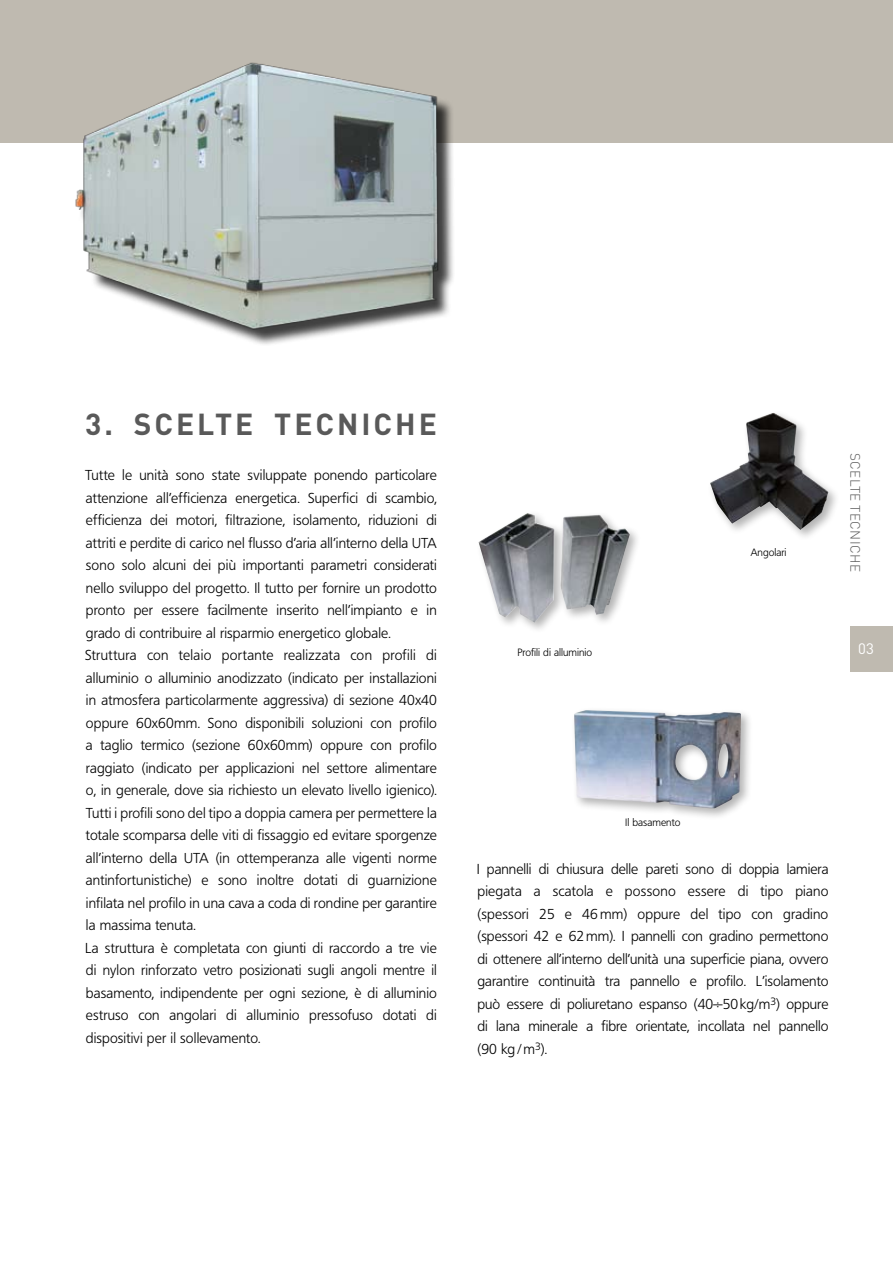
<style>
.page{position:relative;width:893px;height:1263px;background:#fff}
.page>*{position:absolute;margin:0;border:0;box-sizing:border-box;transform-origin:0 0}
.t1{font:700 30px "DIN";letter-spacing:.1em;color:#595959}
.t2{font:15px "DIN";color:#fff}
.t3{font:300 14.25px/22.5px "Frutiger BSK45";letter-spacing:.01em;color:#000}
.t4{font:300 13.5px "DIN";letter-spacing:.025em;color:#595959}
.t5{font:300 10.5px "Frutiger BSK45";color:#000}
</style>
<div class="page">
<div style="left:0;top:0;width:893px;height:143px;background:#bfbab0"></div>
<div style="left:78px;top:65px;width:428px;height:331px;background:#000;opacity:.75"></div>
<img style="left:75px;top:62px;width:398px;height:299px">
<img style="left:478px;top:513px;width:152px;height:110px">
<img style="left:710px;top:413px;width:118px;height:117px">
<div style="left:570px;top:706px;width:190px;height:121px;background:#000;opacity:.3"></div>
<img style="left:574px;top:710px;width:167px;height:98px">
<div style="left:850px;top:626px;width:43px;height:45px;background:#bfbab0"></div>
<h1 class="t1" style="left:85px;top:404px;width:149px">3. SCELTE</h1>
<h1 class="t1" style="left:274px;top:404px;width:160px">TECNICHE</h1>
<p class="t3" style="left:85px;top:464px;width:353px">Tutte le unità sono state sviluppate ponendo particolare attenzione all’efficienza energetica. Superfici di scambio, efficienza dei motori, filtrazione, isolamento, riduzioni di attriti e perdite di carico nel flusso d’aria all’interno della UTA sono solo alcuni dei più importanti parametri considerati nello sviluppo del progetto. Il tutto per fornire un prodotto pronto per essere facilmente inserito nell’impianto e in grado di contribuire al risparmio energetico globale.<br>Struttura con telaio portante realizzata con profili di alluminio o alluminio anodizzato (indicato per installazioni in atmosfera particolarmente aggressiva) di sezione 40x40 oppure 60x60mm. Sono disponibili soluzioni con profilo a taglio termico (sezione 60x60mm) oppure con profilo raggiato (indicato per applicazioni nel settore alimentare o, in generale, dove sia richiesto un elevato livello igienico).<br>Tutti i profili sono del tipo a doppia camera per permettere la totale scomparsa delle viti di fissaggio ed evitare sporgenze all’interno della UTA (in ottemperanza alle vigenti norme antinfortunistiche) e sono inoltre dotati di guarnizione infilata nel profilo in una cava a coda di rondine per garantire la massima tenuta.<br>La struttura è completata con giunti di raccordo a tre vie di nylon rinforzato vetro posizionati sugli angoli mentre il basamento, indipendente per ogni sezione, è di alluminio estruso con angolari di alluminio pressofuso dotati di dispositivi per il sollevamento.</p>
<p class="t5" style="left:517px;top:646px;width:76px">Profili di alluminio</p>
<p class="t5" style="left:751px;top:546px;width:37px">Angolari</p>
<p class="t4" style="left:864px;top:453px;width:120px;rotate:90deg">scelte tecniche</p>
<p class="t2" style="left:858px;top:640px;width:17px">03</p>
<p class="t5" style="left:625px;top:816px;width:57px">Il basamento</p>
<p class="t3" style="left:477px;top:858px;width:353px;text-align:justify">I pannelli di chiusura delle pareti sono di doppia lamiera piegata a scatola e possono essere di tipo piano (spessori 25 e 46 mm) oppure del tipo con gradino (spessori 42 e 62mm). I pannelli con gradino permettono di ottenere all’interno dell’unità una superficie piana, ovvero garantire continuità tra pannello e profilo. L’isolamento può essere di poliuretano espanso (40÷50kg/m<sup>3</sup>) oppure di lana minerale a fibre orientate, incollata nel pannello (90 kg/m<sup>3</sup>).</p>
</div>
